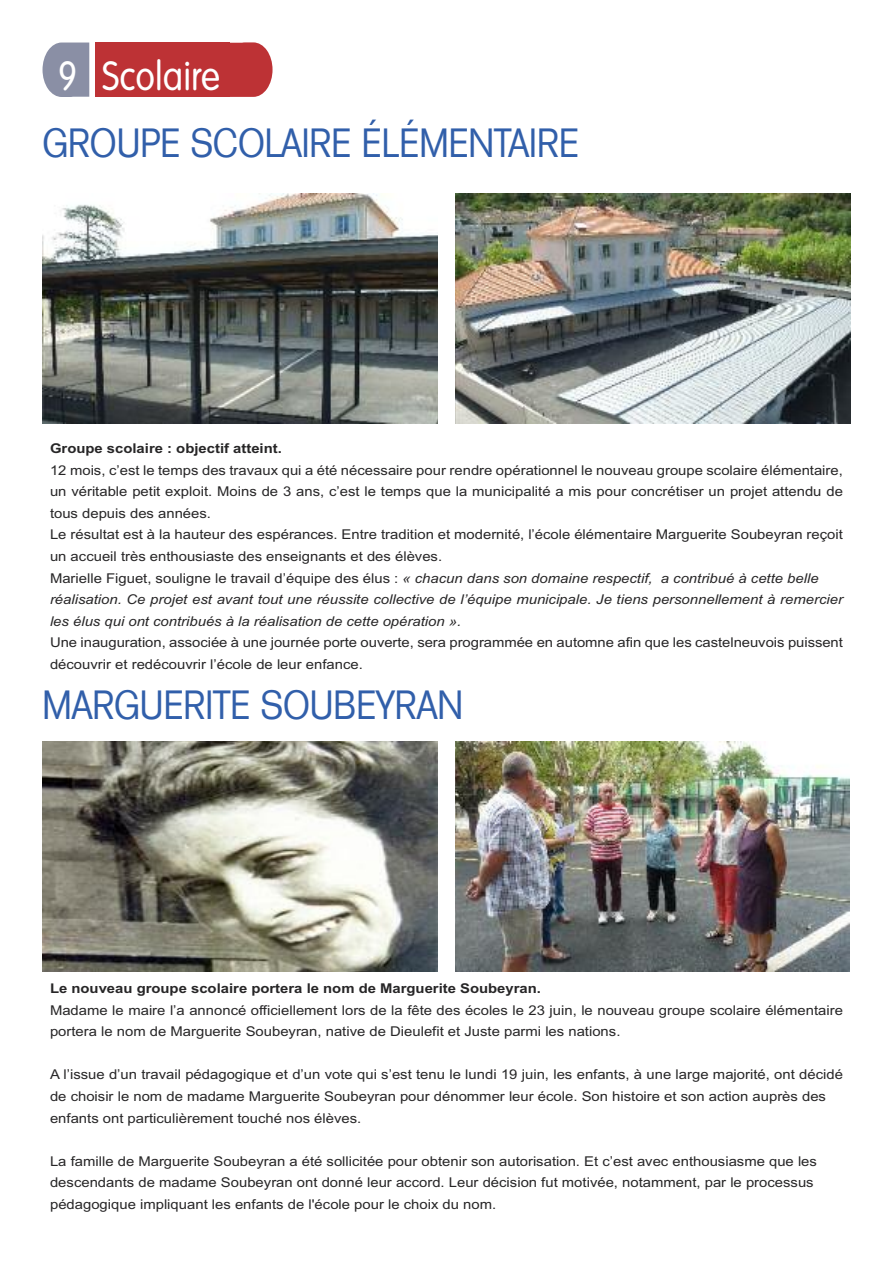
<style>
.page{position:relative;width:893px;height:1263px;background:#fff}
.page>*{position:absolute;margin:0;border:0;box-sizing:border-box;transform-origin:0 0}
.t1{font:39.6px "Adam Becker";color:#315faa;scale:.91 1}
.t2{font:39.6px "Roland Becker";color:#fff;scale:.91 1}
.t3{font:13.5px/21.6px "Arial";color:#272627;scale:1.1 1}
.t4{font:700 13.5px "Arial";color:#272627;scale:1.1 1}
.s1{font-style:italic}
</style>
<div class="page">
<svg style="left:43px;top:43px;width:46px;height:54px;background:#9398ac"></svg>
<img style="left:43px;top:194px;width:395px;height:229px">
<img style="left:455px;top:194px;width:395px;height:229px">
<img style="left:43px;top:742px;width:394px;height:229px">
<img style="left:455px;top:742px;width:394px;height:229px">
<svg style="left:226px;top:42px;width:47px;height:55px;background:#c4494c"></svg>
<div style="left:95px;top:43px;width:135px;height:54px;background:#bd3235"></div>
<h1 class="t2" style="left:58px;top:53px;width:23px">9</h1>
<h1 class="t2" style="left:102px;top:53px;width:132px">Scolaire</h1>
<h1 class="t1" style="left:43px;top:120px;width:591px">GROUPE SCOLAIRE ÉLÉMENTAIRE</h1>
<p class="t4" style="left:50px;top:440px;width:212px">Groupe scolaire : objectif atteint.</p>
<p class="t3" style="left:50px;top:459px;width:722px">12 mois, c’est le temps des travaux qui a été nécessaire pour rendre opérationnel le nouveau groupe scolaire élémentaire, un véritable petit exploit. Moins de 3 ans, c’est le temps que la municipalité a mis pour concrétiser un projet attendu de tous depuis des années.<br>Le résultat est à la hauteur des espérances. Entre tradition et modernité, l’école élémentaire Marguerite Soubeyran reçoit un accueil très enthousiaste des enseignants et des élèves.<br>Marielle Figuet, souligne le travail d’équipe des élus : <span class="s1">« chacun dans son domaine respectif, a contribué à cette belle réalisation. Ce projet est avant tout une réussite collective de l’équipe municipale. Je tiens personnellement à remercier les élus qui ont contribués à la réalisation de cette opération ».</span></p>
<p class="t3" style="left:50px;top:632px;width:722px">Une inauguration, associée à une journée porte ouverte, sera programmée en automne afin que les castelneuvois puissent découvrir et redécouvrir l’école de leur enfance.</p>
<h1 class="t1" style="left:43px;top:682px;width:464px">MARGUERITE SOUBEYRAN</h1>
<p class="t4" style="left:50px;top:980px;width:448px">Le nouveau groupe scolaire portera le nom de Marguerite Soubeyran.</p>
<p class="t3" style="left:50px;top:999px;width:722px">Madame le maire l’a annoncé officiellement lors de la fête des écoles le 23 juin, le nouveau groupe scolaire élémentaire portera le nom de Marguerite Soubeyran, native de Dieulefit et Juste parmi les nations.</p>
<p class="t3" style="left:50px;top:1064px;width:722px">A l’issue d’un travail pédagogique et d’un vote qui s’est tenu le lundi 19 juin, les enfants, à une large majorité, ont décidé de choisir le nom de madame Marguerite Soubeyran pour dénommer leur école. Son histoire et son action auprès des enfants ont particulièrement touché nos élèves.</p>
<p class="t3" style="left:50px;top:1150px;width:699px">La famille de Marguerite Soubeyran a été sollicitée pour obtenir son autorisation. Et c’est avec enthousiasme que les descendants de madame Soubeyran ont donné leur accord. Leur décision fut motivée, notamment, par le processus pédagogique impliquant les enfants de l'école pour le choix du nom.</p>
</div>
